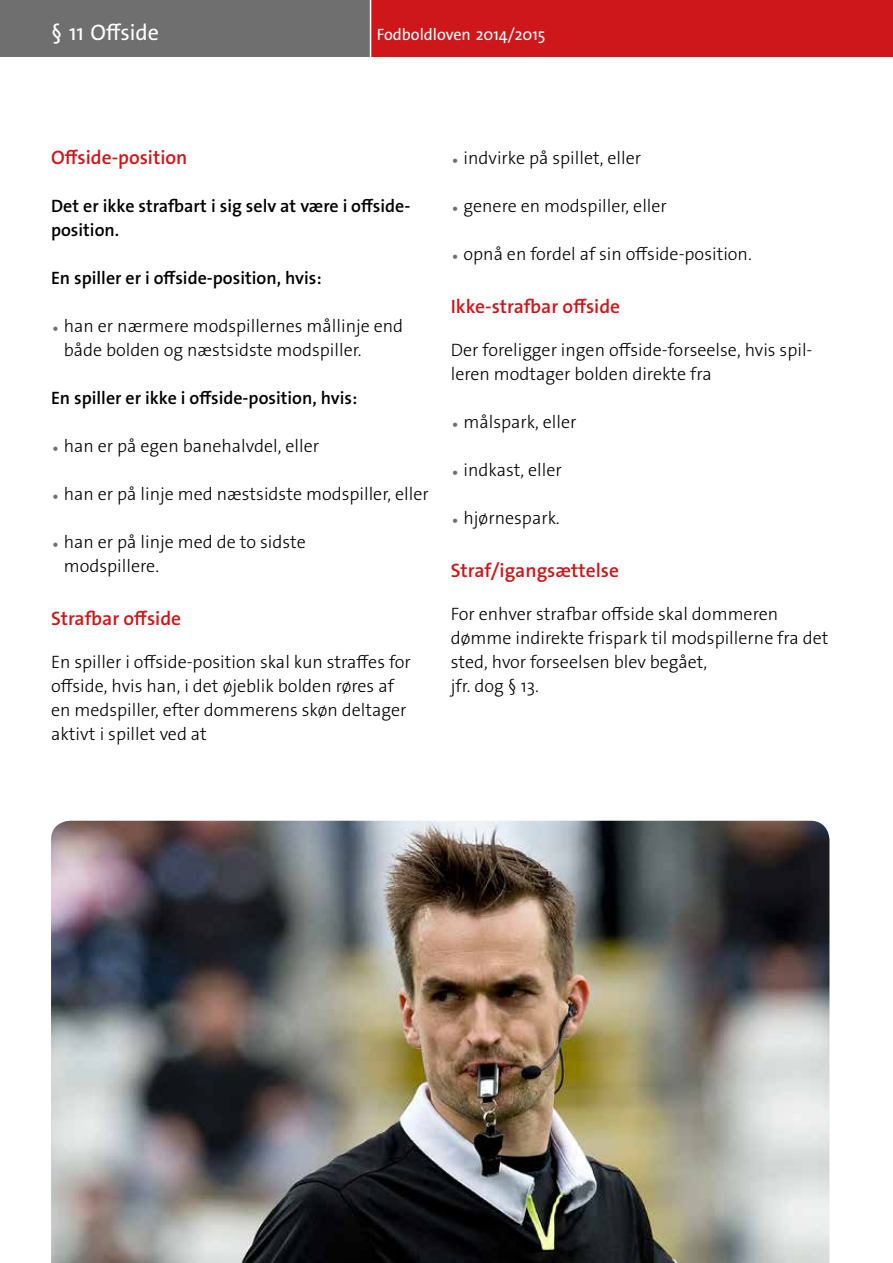
<style>
.page{position:relative;width:893px;height:1263px;background:#fff}
.page>*{position:absolute;margin:0;border:0;box-sizing:border-box;transform-origin:0 0}
.t1{font:22.5px "The Sans OT5 Plain";color:#fff}
.t2{font:600 19.5px "The Sans OT6";color:#cd171a}
.t3{font:300 18px/24px "The Sans OT3";color:#000}
.t4{font:600 18px/24px "The Sans OT6";color:#000}
.t5{font:16.5px "The Sans OT5 Plain";color:#fff}
.s1{font-size:21px;color:#706f6f}
</style>
<div class="page">
<div style="left:0;top:0;width:893px;height:57px;background:#cd171a"></div>
<div style="left:0;top:0;width:371px;height:57px;background:#706f6f"></div>
<hr style="left:370px;top:0;width:1px;height:57px;background:#fff">
<img style="left:51px;top:821px;width:778px;height:442px">
<p class="t1" style="left:51px;top:18px;width:109px">§ 11 Offside</p>
<p class="t5" style="left:377px;top:24px;width:170px">Fodboldloven 2014/2015</p>
<p class="t2" style="left:51px;top:145px;width:138px">Offside-position</p>
<p class="t4" style="left:51px;top:194px;width:361px">Det er ikke strafbart i sig selv at være i offside&shy;position.</p>
<p class="t4" style="left:51px;top:266px;width:272px">En spiller er i offside-position, hvis:</p>
<p class="t3" style="left:64px;top:314px;width:341px;text-indent:-13px"><span class="s1">•</span> han er nærmere modspillernes mållinje end både bolden og næstsidste modspiller.</p>
<p class="t4" style="left:51px;top:386px;width:308px">En spiller er ikke i offside-position, hvis:</p>
<p class="t3" style="left:51px;top:434px;width:270px"><span class="s1">•</span> han er på egen banehalvdel, eller</p>
<p class="t3" style="left:51px;top:482px;width:379px"><span class="s1">•</span> han er på linje med næstsidste modspiller, eller</p>
<p class="t3" style="left:64px;top:530px;width:244px;text-indent:-13px"><span class="s1">•</span> han er på linje med de to sidste modspillere.</p>
<p class="t2" style="left:51px;top:606px;width:132px">Strafbar offside</p>
<p class="t3" style="left:51px;top:650px;width:361px">En spiller i offside-position skal kun straffes for offside, hvis han, i det øjeblik bolden røres af en medspiller, efter dommerens skøn deltager aktivt i spillet ved at</p>
<p class="t3" style="left:451px;top:146px;width:192px"><span class="s1">•</span> indvirke på spillet, eller</p>
<p class="t3" style="left:451px;top:194px;width:218px"><span class="s1">•</span> genere en modspiller, eller</p>
<p class="t3" style="left:451px;top:242px;width:303px"><span class="s1">•</span> opnå en fordel af sin offside-position.</p>
<p class="t2" style="left:451px;top:294px;width:171px">Ikke-strafbar offside</p>
<p class="t3" style="left:451px;top:338px;width:363px">Der foreligger ingen offside-forseelse, hvis spil&shy;leren modtager bolden direkte fra</p>
<p class="t3" style="left:451px;top:410px;width:127px"><span class="s1">•</span> målspark, eller</p>
<p class="t3" style="left:451px;top:458px;width:112px"><span class="s1">•</span> indkast, eller</p>
<p class="t3" style="left:451px;top:506px;width:110px"><span class="s1">•</span> hjørnespark.</p>
<p class="t2" style="left:451px;top:558px;width:170px">Straf/igangsættelse</p>
<p class="t3" style="left:451px;top:602px;width:379px">For enhver strafbar offside skal dommeren dømme indirekte frispark til modspillerne fra det sted, hvor forseelsen blev begået,<br>jfr. dog § 13.</p>
</div>
